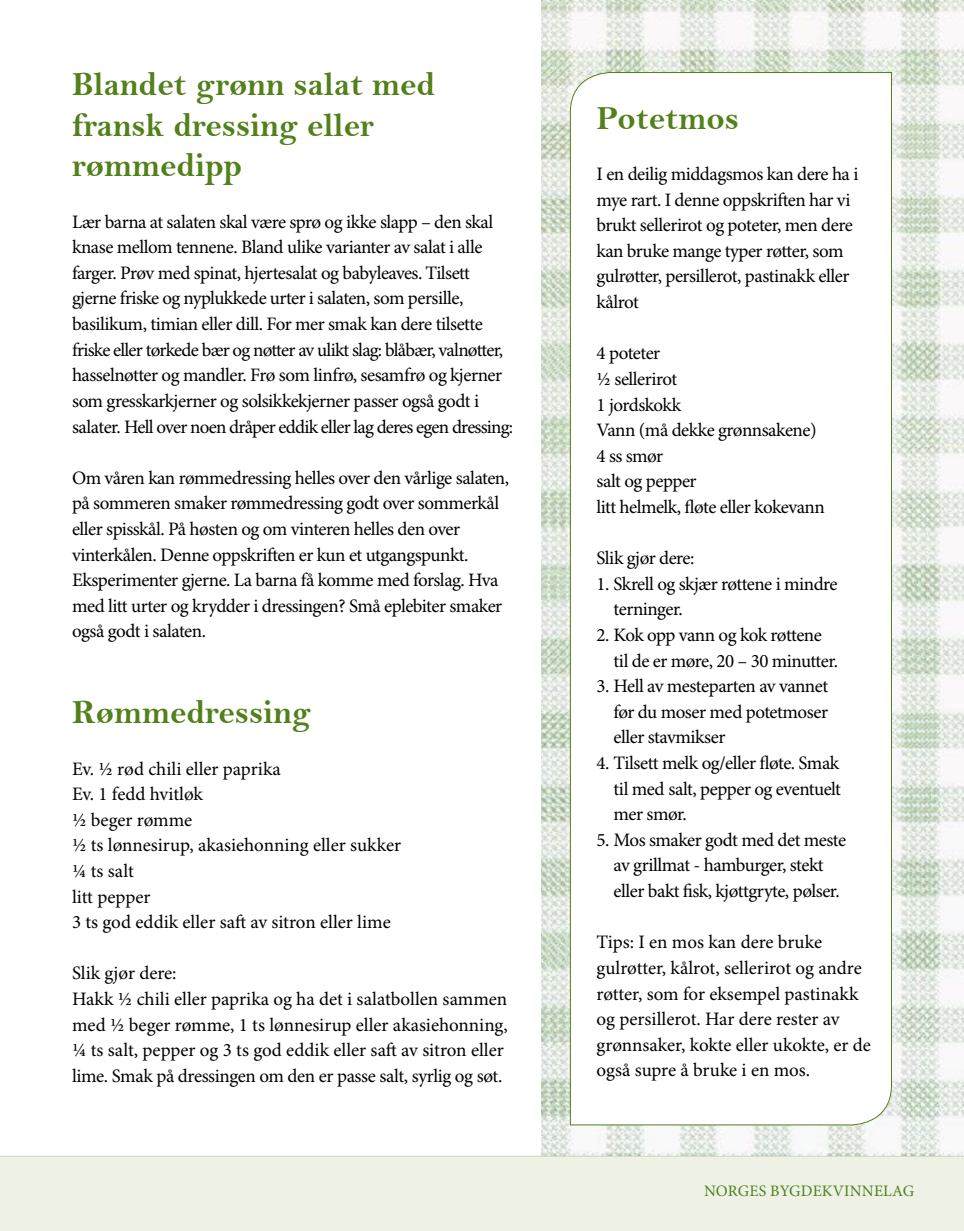
<style>
.page{position:relative;width:964px;height:1231px;background:#fff}
.page>*{position:absolute;margin:0;border:0;box-sizing:border-box;transform-origin:0 0}
.t1{font:34px/40.8px "Bell MT Bold";color:#52801a}
.t2{font:19px/25.6px "Minion Pro";letter-spacing:-.025em;color:#000}
.t3{font:19px/25.6px "Minion Pro";color:#000}
.t4{font:16px "Minion Pro";letter-spacing:.01em;color:#52801a}
</style>
<div class="page">
<div style="left:0;top:1155px;width:964px;height:75px;background:#edf1e6"></div>
<img style="left:541px;top:0;width:423px;height:1155px">
<svg style="left:569px;top:72px;width:323px;height:1053px"></svg>
<h1 class="t1" style="left:72px;top:63px;width:365px">Blandet grønn salat med fransk dressing eller rømmedipp</h1>
<p class="t2" style="left:72px;top:209px;width:443px">Lær barna at salaten skal være sprø og ikke slapp – den skal knase mellom tennene. Bland ulike varianter av salat i alle farger. Prøv med spinat, hjertesalat og babyleaves. Tilsett gjerne friske og nyplukkede urter i salaten, som persille, basilikum, timian eller dill. For mer smak kan dere tilsette friske eller tørkede bær og nøtter av ulikt slag: blåbær, valnøtter, hasselnøtter og mandler. Frø som linfrø, sesamfrø og kjerner som gresskarkjerner og solsikkekjerner passer også godt i salater. Hell over noen dråper eddik eller lag deres egen dressing:</p>
<p class="t2" style="left:72px;top:465px;width:439px">Om våren kan rømmedressing helles over den vårlige salaten, på sommeren smaker rømmedressing godt over sommerkål eller spisskål. På høsten og om vinteren helles den over vinterkålen. Denne oppskriften er kun et utgangspunkt.<br>Eksperimenter gjerne. La barna få komme med forslag. Hva med litt urter og krydder i dressingen? Små eplebiter smaker også godt i salaten.</p>
<h1 class="t1" style="left:72px;top:691px;width:240px">Rømmedressing</h1>
<p class="t3" style="left:72px;top:756px;width:331px">Ev. ½ rød chili eller paprika<br>Ev. 1 fedd hvitløk<br>½ beger rømme<br>½ ts lønnesirup, akasiehonning eller sukker ¼ ts salt<br>litt pepper<br>3 ts god eddik eller saft av sitron eller lime</p>
<p class="t3" style="left:72px;top:961px;width:437px">Slik gjør dere:<br>Hakk ½ chili eller paprika og ha det i salatbollen sammen med ½ beger rømme, 1 ts lønnesirup eller akasiehonning, ¼ ts salt, pepper og 3 ts god eddik eller saft av sitron eller lime. Smak på dressingen om den er passe salt, syrlig og søt.</p>
<h1 class="t1" style="left:596px;top:97px;width:144px">Potetmos</h1>
<p class="t2" style="left:596px;top:162px;width:263px">I en deilig middagsmos kan dere ha i mye rart. I denne oppskriften har vi brukt sellerirot og poteter, men dere kan bruke mange typer røtter, som gulrøtter, persillerot, pastinakk eller kålrot</p>
<p class="t2" style="left:596px;top:341px;width:230px">4 poteter<br>½ sellerirot<br>1 jordskokk<br>Vann (må dekke grønnsakene)<br>4 ss smør<br>salt og pepper<br>litt helmelk, fløte eller kokevann</p>
<p class="t2" style="left:596px;top:546px;width:99px">Slik gjør dere:</p>
<p class="t2" style="left:613px;top:571px;width:226px;text-indent:-17px">1. Skrell og skjær røttene i mindre terninger.</p>
<p class="t2" style="left:613px;top:623px;width:226px;text-indent:-17px">2. Kok opp vann og kok røttene til de er møre, 20 – 30 minutter.</p>
<p class="t2" style="left:613px;top:674px;width:216px;text-align:justify;text-indent:-17px">3. Hell av mesteparten av vannet før du moser med potetmoser eller stavmikser</p>
<p class="t2" style="left:613px;top:750px;width:229px;text-align:justify;text-indent:-17px">4. Tilsett melk og/eller fløte. Smak til med salt, pepper og eventuelt mer smør.</p>
<p class="t2" style="left:596px;top:827px;width:251px;text-align:center">5. Mos smaker godt med det meste av grillmat - hamburger, stekt<br>eller bakt fisk, kjøttgryte, pølser.</p>
<p class="t3" style="left:596px;top:930px;width:276px">Tips: I en mos kan dere bruke gulrøtter, kålrot, sellerirot og andre røtter, som for eksempel pastinakk og persillerot. Har dere rester av grønnsaker, kokte eller ukokte, er de også supre å bruke i en mos.</p>
<p class="t4" style="left:704px;top:1181px;width:212px">NORGES BYGDEKVINNELAG</p>
</div>
